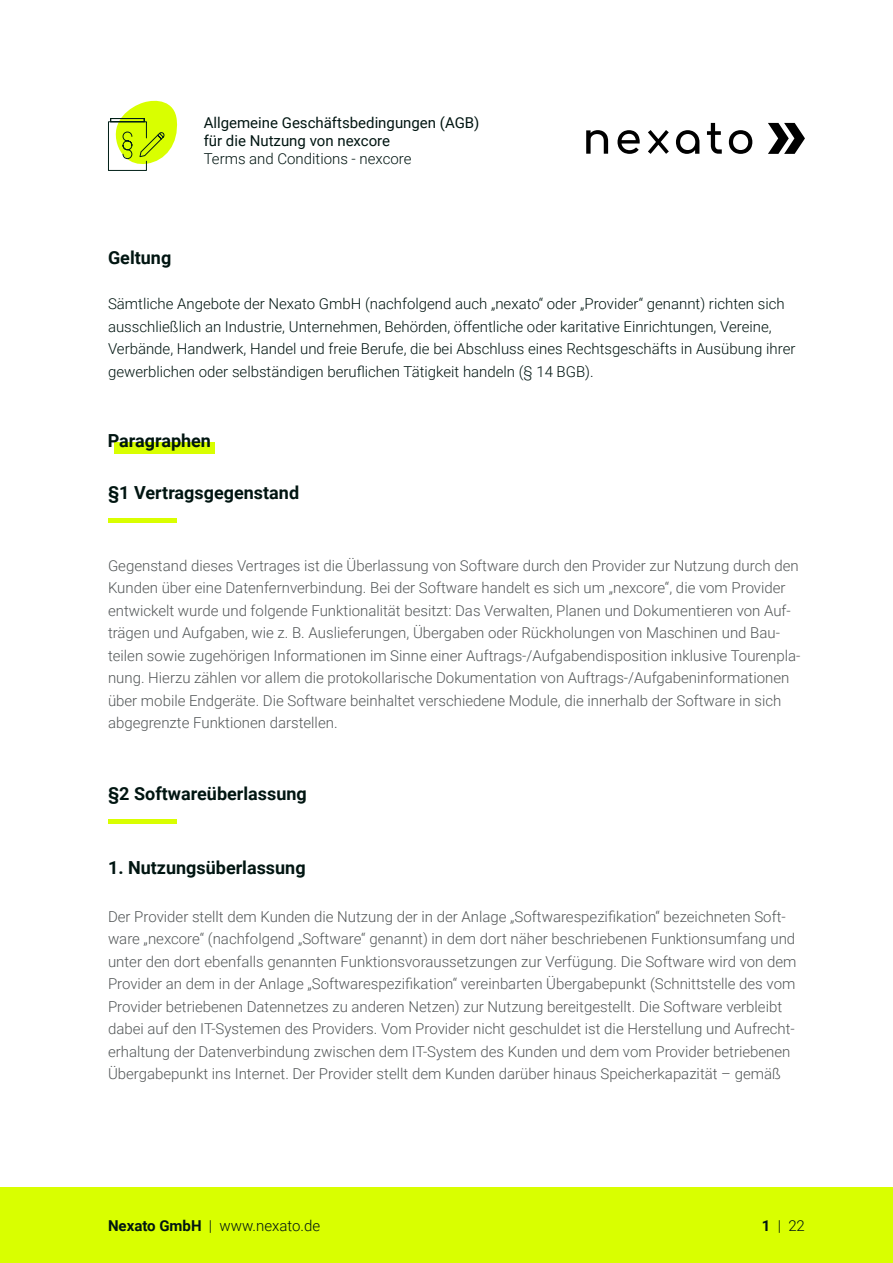
<style>
.page{position:relative;width:893px;height:1263px;background:#fff}
.page>*{position:absolute;margin:0;border:0;box-sizing:border-box;transform-origin:0 0}
.Headline_-_Paragraph{font:700 18px "Roboto";color:#001511}
.Subheadline_-_Absatz{font:700 18px "Roboto";color:#001511}
.Headline_-_Paragraph-2{font:300 15px/22.5px "Roboto";color:#535758}
.Subheadline_-_Absatz-2{font:300 15px/22.5px "Roboto";color:#001511}
.t1{font:15px/18px "Roboto";color:#001511}
.s1{font-weight:700}
</style>
<div class="page">
<div style="left:0;top:1187px;width:893px;height:76px;background:#d9ff00"></div>
<div style="left:114px;top:442px;width:101px;height:11px;background:#d9ff00"></div>
<svg style="left:768px;top:123px;width:37px;height:31px"></svg>
<svg style="left:586px;top:130px;width:22px;height:24px"></svg>
<svg style="left:617px;top:130px;width:23px;height:24px"></svg>
<svg style="left:676px;top:130px;width:23px;height:24px"></svg>
<svg style="left:707px;top:123px;width:15px;height:31px"></svg>
<svg style="left:729px;top:130px;width:23px;height:24px"></svg>
<svg style="left:648px;top:130px;width:21px;height:24px"></svg>
<svg style="left:108px;top:100px;width:70px;height:71px"></svg>
<div style="left:108px;top:518px;width:68px;height:5px;background:#d9ff00"></div>
<div style="left:108px;top:819px;width:68px;height:5px;background:#d9ff00"></div>
<p class="t1" style="left:204px;top:113px;width:277px">Allgemeine Geschäftsbedingungen (AGB) für die Nutzung von nexcore</p>
<p class="Subheadline_-_Absatz-2" style="left:204px;top:147px;width:209px">Terms and Conditions - nexcore</p>
<p class="Subheadline_-_Absatz" style="left:108px;top:245px;width:65px">Geltung</p>
<p class="Subheadline_-_Absatz-2" style="left:108px;top:292px;width:689px">Sämtliche Angebote der Nexato GmbH (nachfolgend auch „nexato“ oder „Provider“ genannt) richten sich ausschließlich an Industrie, Unternehmen, Behörden, öffentliche oder karitative Einrichtungen, Vereine, Verbände, Handwerk, Handel und freie Berufe, die bei Abschluss eines Rechtsgeschäfts in Ausübung ihrer gewerblichen oder selbständigen beruflichen Tätigkeit handeln (§ 14 BGB).</p>
<p class="Headline_-_Paragraph" style="left:108px;top:428px;width:105px">Paragraphen</p>
<p class="Headline_-_Paragraph" style="left:108px;top:480px;width:193px">§1 Vertragsgegenstand</p>
<p class="Headline_-_Paragraph-2" style="left:108px;top:553px;width:694px">Gegenstand dieses Vertrages ist die Überlassung von Software durch den Provider zur Nutzung durch den Kunden über eine Datenfernverbindung. Bei der Software handelt es sich um „nexcore“, die vom Provider entwickelt wurde und folgende Funktionalität besitzt: Das Verwalten, Planen und Dokumentieren von Auf&shy;trägen und Aufgaben, wie z. B. Auslieferungen, Übergaben oder Rückholungen von Maschinen und Bau&shy;teilen sowie zugehörigen Informationen im Sinne einer Auftrags-/Aufgabendisposition inklusive Tourenpla&shy;nung. Hierzu zählen vor allem die protokollarische Dokumentation von Auftrags-/Aufgabeninformationen über mobile Endgeräte. Die Software beinhaltet verschiedene Module, die innerhalb der Software in sich abgegrenzte Funktionen darstellen.</p>
<p class="Headline_-_Paragraph" style="left:108px;top:781px;width:200px">§2 Softwareüberlassung</p>
<p class="Headline_-_Paragraph" style="left:108px;top:855px;width:199px">1. Nutzungsüberlassung</p>
<p class="Headline_-_Paragraph-2" style="left:108px;top:904px;width:690px">Der Provider stellt dem Kunden die Nutzung der in der Anlage „Softwarespezifikation“ bezeichneten Soft&shy;ware „nexcore“ (nachfolgend „Software“ genannt) in dem dort näher beschriebenen Funktionsumfang und unter den dort ebenfalls genannten Funktionsvoraussetzungen zur Verfügung. Die Software wird von dem Provider an dem in der Anlage „Softwarespezifikation“ vereinbarten Übergabepunkt (Schnittstelle des vom Provider betriebenen Datennetzes zu anderen Netzen) zur Nutzung bereitgestellt. Die Software verbleibt dabei auf den IT-Systemen des Providers. Vom Provider nicht geschuldet ist die Herstellung und Aufrecht&shy;erhaltung der Datenverbindung zwischen dem IT-System des Kunden und dem vom Provider betriebenen Übergabepunkt ins Internet. Der Provider stellt dem Kunden darüber hinaus Speicherkapazität – gemäß</p>
<p class="Subheadline_-_Absatz-2" style="left:108px;top:1214px;width:214px"><span class="s1">Nexato GmbH</span> | www.nexato.de</p>
<p class="Subheadline_-_Absatz-2" style="left:762px;top:1214px;width:45px"><span class="s1">1</span> | 22</p>
</div>
